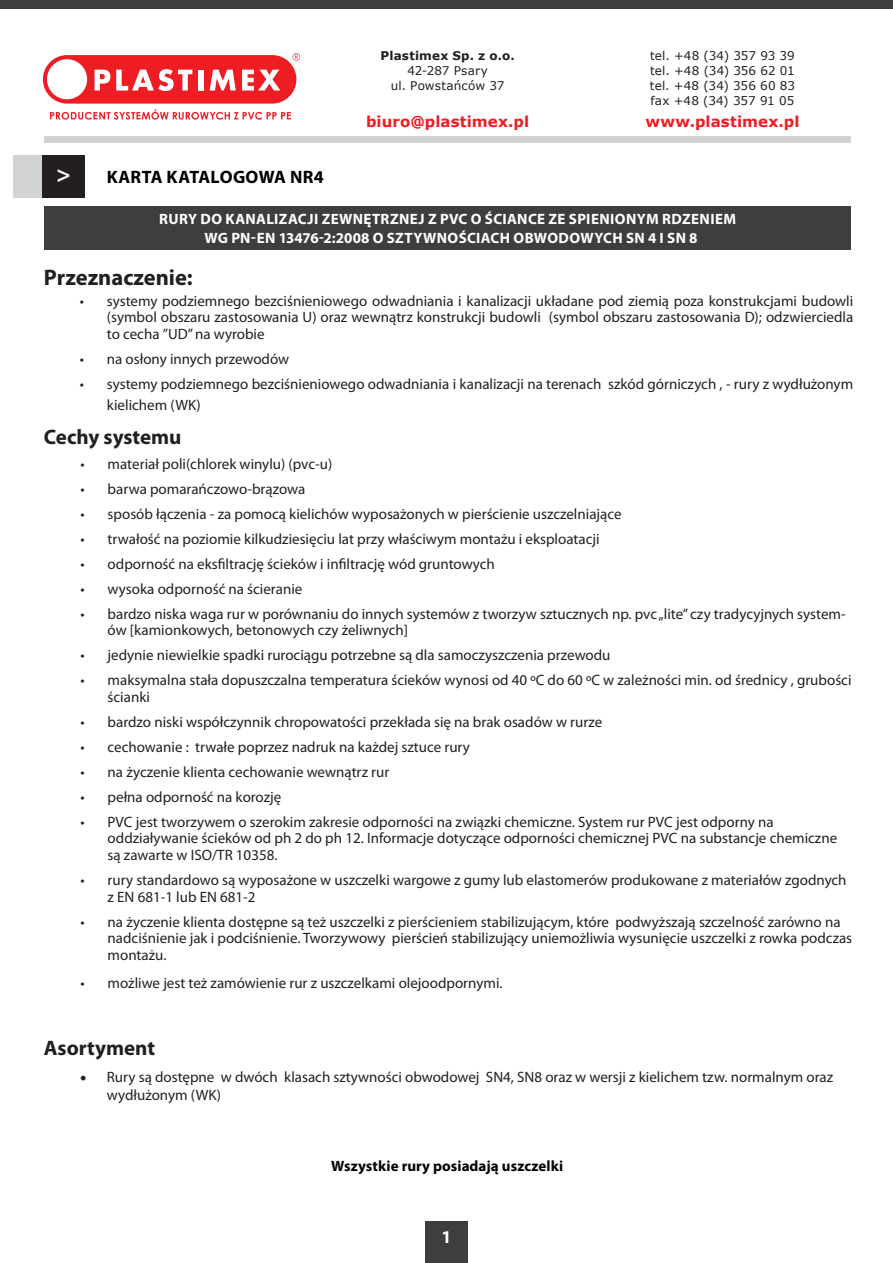
<style>
.page{position:relative;width:893px;height:1263px;background:#fff}
.page>*{position:absolute;margin:0;border:0;box-sizing:border-box;transform-origin:0 0}
.t1{font:700 24px "Myriad Pro";color:#fff}
.t2{font:700 22.5px "Myriad Pro";color:#231f20}
.t3{font:700 21px "Myriad Pro";color:#231f20}
.t4{font:700 18px "Myriad Pro";letter-spacing:.01em;color:#000001}
.t5{font:700 18px "Myriad Pro";color:#fff}
.t6{font:15px/16.5px "Myriad Pro";color:#231f20}
.t7{font:700 15px/19.5px "Myriad Pro";letter-spacing:.025em;color:#fff;text-align:center}
.t8{font:700 15px "Verdana";letter-spacing:.005em;color:#ee1d23}
.t9{font:700 15px "Myriad Pro";letter-spacing:.005em;color:#000}
.t10{font:12px/15px "Verdana";letter-spacing:.01em;color:#231f20;text-align:center}
.t11{font:700 12px "Verdana";letter-spacing:.02em;color:#231f20}
.s1{font-family:"Minion Pro";font-size:18px}
</style>
<div class="page">
<div style="left:13px;top:155px;width:30px;height:43px;background:#d1d2d4"></div>
<div style="left:43px;top:155px;width:42px;height:43px;background:#231f20"></div>
<div style="left:0;top:0;width:893px;height:8px;background:#3e3e3f"></div>
<div style="left:425px;top:1221px;width:43px;height:42px;background:#3e3e3f"></div>
<div style="left:44px;top:137px;width:806px;height:6px;background:#d1d2d4"></div>
<svg style="left:50px;top:110px;width:241px;height:10px"></svg>
<svg style="left:43px;top:53px;width:257px;height:51px"></svg>
<div style="left:45px;top:206px;width:806px;height:44px;background:#3e3e3f"></div>
<p class="t11" style="left:381px;top:47px;width:136px">Plastimex Sp. z o.o.</p>
<p class="t10" style="left:391px;top:63px;width:115px">42-287 Psary<br>ul. Powstańców 37</p>
<p class="t10" style="left:650px;top:48px;width:147px;text-align:justify">tel. +48 (34) 357 93 39 tel. +48 (34) 356 62 01 tel. +48 (34) 356 60 83 fax +48 (34) 357 91 05</p>
<h1 class="t1" style="left:57px;top:159px;width:16px">&gt;</h1>
<p class="t4" style="left:107px;top:165px;width:218px">KARTA KATALOGOWA NR4</p>
<p class="t8" style="left:366px;top:111px;width:165px">biuro@plastimex.pl</p>
<p class="t8" style="left:645px;top:111px;width:156px">www.plastimex.pl</p>
<p class="t7" style="left:159px;top:209px;width:578px">RURY DO KANALIZACJI ZEWNĘTRZNEJ Z PVC O ŚCIANCE ZE SPIENIONYM RDZENIEM<br>WG PN-EN 13476-2:2008 O SZTYWNOŚCIACH OBWODOWYCH SN 4 I SN 8</p>
<h2 class="t2" style="left:44px;top:262px;width:150px">Przeznaczenie:</h2>
<p class="t6" style="left:107px;top:292px;width:748px;text-align:justify;text-indent:-27px">• systemy podziemnego bezciśnieniowego odwadniania i kanalizacji układane pod ziemią poza konstrukcjami budowli (symbol obszaru zastosowania U) oraz wewnątrz konstrukcji budowli (symbol obszaru zastosowania D); odzwierciedla to cecha ”UD” na wyrobie</p>
<p class="t6" style="left:80px;top:350px;width:211px">• na osłony innych przewodów</p>
<p class="t6" style="left:107px;top:372px;width:748px;line-height:21.6px;text-indent:-27px">• systemy podziemnego bezciśnieniowego odwadniania i kanalizacji na terenach szkód górniczych , - rury z wydłużonym kielichem (WK)</p>
<h3 class="t3" style="left:44px;top:423px;width:139px">Cechy systemu</h3>
<p class="t6" style="left:81px;top:455px;width:253px">• materiał poli(chlorek winylu) (pvc-u)</p>
<p class="t6" style="left:81px;top:480px;width:226px">• barwa pomarańczowo-brązowa</p>
<p class="t6" style="left:81px;top:505px;width:542px">• sposób łączenia - za pomocą kielichów wyposażonych w pierścienie uszczelniające</p>
<p class="t6" style="left:81px;top:530px;width:520px">• trwałość na poziomie kilkudziesięciu lat przy właściwym montażu i eksploatacji</p>
<p class="t6" style="left:81px;top:555px;width:416px">• odporność na eksfiltrację ścieków i infiltrację wód gruntowych</p>
<p class="t6" style="left:81px;top:580px;width:223px">• wysoka odporność na ścieranie</p>
<p class="t6" style="left:108px;top:605px;width:739px;text-indent:-27px">• bardzo niska waga rur w porównaniu do innych systemów z tworzyw sztucznych np. pvc „lite” czy tradycyjnych system&shy;ów [kamionkowych, betonowych czy żeliwnych]</p>
<p class="t6" style="left:81px;top:647px;width:531px">• jedynie niewielkie spadki rurociągu potrzebne są dla samoczyszczenia przewodu</p>
<p class="t6" style="left:108px;top:672px;width:745px;text-indent:-27px">• maksymalna stała dopuszczalna temperatura ścieków wynosi od 40 ºC do 60 ºC w zależności min. od średnicy , grubości ścianki</p>
<p class="t6" style="left:81px;top:713px;width:523px">• bardzo niski współczynnik chropowatości przekłada się na brak osadów w rurze</p>
<p class="t6" style="left:81px;top:738px;width:391px">• cechowanie : trwałe poprzez nadruk na każdej sztuce rury</p>
<p class="t6" style="left:81px;top:763px;width:310px">• na życzenie klienta cechowanie wewnątrz rur</p>
<p class="t6" style="left:81px;top:788px;width:202px">• pełna odporność na korozję</p>
<p class="t6" style="left:108px;top:813px;width:731px;text-indent:-27px">• PVC jest tworzywem o szerokim zakresie odporności na związki chemiczne. System rur PVC jest odporny na oddziaływanie ścieków od ph 2 do ph 12. Informacje dotyczące odporności chemicznej PVC na substancje chemiczne są zawarte w ISO/TR 10358.</p>
<p class="t6" style="left:108px;top:871px;width:740px;text-indent:-27px">• rury standardowo są wyposażone w uszczelki wargowe z gumy lub elastomerów produkowane z materiałów zgodnych z EN 681-1 lub EN 681-2</p>
<p class="t6" style="left:108px;top:913px;width:746px;text-indent:-27px">• na życzenie klienta dostępne są też uszczelki z pierścieniem stabilizującym, które podwyższają szczelność zarówno na nadciśnienie jak i podciśnienie. Tworzywowy pierścień stabilizujący uniemożliwia wysunięcie uszczelki z rowka podczas montażu.</p>
<p class="t6" style="left:81px;top:974px;width:423px">• możliwe jest też zamówienie rur z uszczelkami olejoodpornymi.</p>
<h3 class="t3" style="left:44px;top:1034px;width:113px">Asortyment</h3>
<p class="t6" style="left:107px;top:1067px;width:728px;line-height:18px;text-indent:-27px"><span class="s1">•</span> Rury są dostępne w dwóch klasach sztywności obwodowej SN4, SN8 oraz w wersji z kielichem tzw. normalnym oraz wydłużonym (WK)</p>
<p class="t9" style="left:331px;top:1156px;width:234px">Wszystkie rury posiadają uszczelki</p>
<p class="t5" style="left:441px;top:1225px;width:11px">1</p>
</div>
